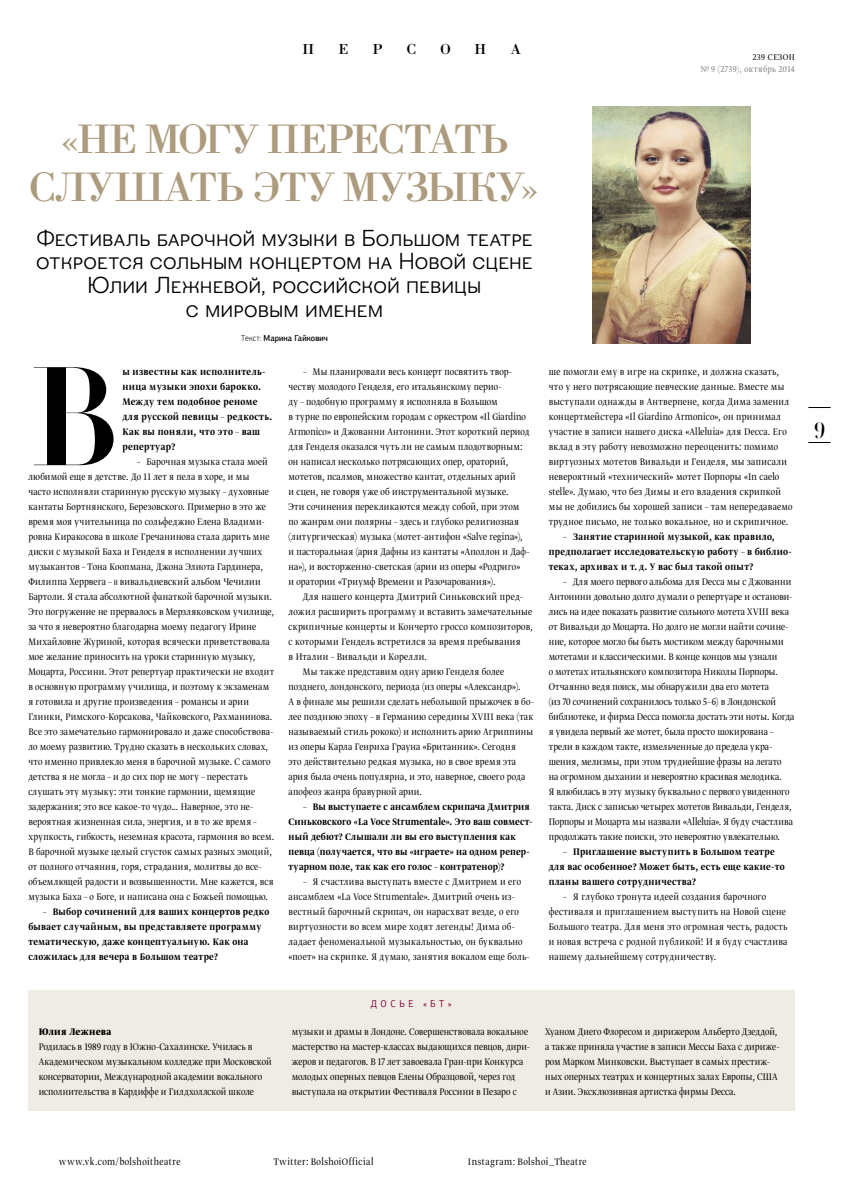
<style>
.page{position:relative;width:844px;height:1191px;background:#fff}
.page>*{position:absolute;margin:0;border:0;box-sizing:border-box;transform-origin:0 0}
.t1{font:138.25px "Borjomi Light C";color:#000}
.t2{font:42.5px/47.5px "Borjomi C";letter-spacing:-.025em;color:#ad9b7d;text-align:center}
.t3{font:22.62px "Borjomi Light C";color:#000}
.t4{font:22.5px/23.8px "Figgins Sans";color:#000;text-align:center}
.t5{font:15px "Borjomi C";color:#000}
.t6{font:11.25px/15px "Greta Dis Nar Pro Lig";letter-spacing:.02em;color:#000}
.t7{font:11.25px/15px "Greta Dis Nar Pro Med";letter-spacing:.025em;color:#000}
.t8{font:11.25px "Greta Dis Nar Pro Lig";letter-spacing:.045em;color:#000}
.t9{font:11.25px "Greta Dis Nar Pro Bol";letter-spacing:.02em;color:#000}
.t10{font:10px "Greta Dis Nar Pro Lig";letter-spacing:.055em;color:#7c7c7c}
.t11{font:10px "Greta Dis Nar Pro Lig";letter-spacing:.06em;color:#000}
.t12{font:10px "PF Agora Sans Pro";letter-spacing:.4em;color:#810033;scale:.9 1}
.t13{font:500 8.75px "PF Agora Sans Pro";letter-spacing:.01em;color:#000;scale:.9 1}
.s1{font-weight:300}
</style>
<div class="page">
<div style="left:28px;top:990px;width:766px;height:120px;background:#efece5"></div>
<img style="left:592px;top:106px;width:158px;height:237px">
<svg style="left:808px;top:442px;width:22px;height:1px"></svg>
<svg style="left:808px;top:407px;width:22px;height:1px"></svg>
<h3 class="t5" style="left:302px;top:43px;width:13px">П</h3>
<h3 class="t5" style="left:338px;top:43px;width:12px">Е</h3>
<h3 class="t5" style="left:372px;top:43px;width:12px">Р</h3>
<h3 class="t5" style="left:406px;top:43px;width:12px">С</h3>
<h3 class="t5" style="left:440px;top:43px;width:12px">О</h3>
<h3 class="t5" style="left:474px;top:43px;width:13px">Н</h3>
<h3 class="t5" style="left:510px;top:43px;width:12px">А</h3>
<p class="t11" style="left:752px;top:52px;width:43px">239 СЕЗОН</p>
<p class="t10" style="left:700px;top:64px;width:95px">№ 9 (2739), октябрь 2014</p>
<h2 class="t2" style="left:29px;top:119px;width:513px">«НЕ МОГУ ПЕРЕСТАТЬ<br>СЛУШАТЬ ЭТУ МУЗЫКУ»</h2>
<h3 class="t4" style="left:36px;top:228px;width:498px">ФЕСТИВАЛЬ БАРОЧНОЙ МУЗЫКИ В БОЛЬШОМ ТЕАТРЕ ОТКРОЕТСЯ СОЛЬНЫМ КОНЦЕРТОМ НА НОВОЙ СЦЕНЕ ЮЛИИ ЛЕЖНЕВОЙ, РОССИЙСКОЙ ПЕВИЦЫ<br>С МИРОВЫМ ИМЕНЕМ</h3>
<p class="t13" style="left:241px;top:334px;width:98px"><span class="s1">Текст:</span> Марина Гайкович</p>
<h1 class="t1" style="left:28px;top:364px;width:93px">В</h1>
<p class="t7" style="left:122px;top:365px;width:151px">ы известны как исполнитель&shy;ница музыки эпохи барокко.<br>Между тем подобное реноме для русской певицы – редкость.<br>Как вы поняли, что это – ваш репертуар?</p>
<p class="t6" style="left:28px;top:455px;width:247px;text-indent:108px">– Барочная музыка стала моей любимой еще в детстве. До 11 лет я пела в хоре, и мы часто исполняли старинную русскую музыку – духовные кантаты Бортнянского, Березовского. Примерно в это же время моя учительница по сольфеджио Елена Владими&shy;ровна Киракосова в школе Гречанинова стала дарить мне диски с музыкой Баха и Генделя в исполнении лучших музыкантов – Тона Коопмана, Джона Элиота Гардинера, Филиппа Херрвега– и вивальдиевский альбом Чечилии Бартоли. Я стала абсолютной фанаткой барочной музыки.<br>Это погружение не прервалось в Мерзляковском училище, за что я невероятно благодарна моему педагогу Ирине Михайловне Журиной, которая всячески приветствовала мое желание приносить на уроки старинную музыку, Моцарта, Россини. Этот репертуар практически не входит в основную программу училища, и поэтому к экзаменам я готовила и другие произведения – романсы и арии Глинки, Римского-Корсакова, Чайковского, Рахманинова.<br>Все это замечательно гармонировало и даже способствова&shy;ло моему развитию. Трудно сказать в нескольких словах, что именно привлекло меня в барочной музыке. С самого детства я не могла– и до сих пор не могу – перестать слушать эту музыку: эти тонкие гармонии, щемящие задержания; это все какое-то чудо… Наверное, это не&shy;вероятная жизненная сила, энергия, и в то же время – хрупкость, гибкость, неземная красота, гармония во всем.<br>В барочной музыке целый сгусток самых разных эмоций, от полного отчаяния, горя, страдания, молитвы до все&shy;объемлющей радости и возвышенности. Мне кажется, вся музыка Баха–о Боге, и написана она с Божьей помощью.</p>
<p class="t7" style="left:28px;top:905px;width:242px;text-indent:14px">– Выбор сочинений для ваших концертов редко бывает случайным, вы представляете программу тематическую, даже концептуальную. Как она сложилась для вечера в Большом театре?</p>
<p class="t6" style="left:288px;top:365px;width:242px;text-indent:14px">– Мы планировали весь концерт посвятить твор&shy;честву молодого Генделя, его итальянскому перио-<br>ду – подобную программу я исполняла в Большом<br>в турне по европейским городам с оркестром «Il Giardino Armonico» и Джованни Антонини. Этот короткий период для Генделя оказался чуть ли не самым плодотворным: он написал несколько потрясающих опер, ораторий, мотетов, псалмов, множество кантат, отдельных арий<br>и сцен, не говоря уже об инструментальной музыке.<br>Эти сочинения перекликаются между собой, при этом по жанрам они полярны –здесь и глубоко религиозная (литургическая) музыка (мотет-антифон «Salve regina»), и пасторальная (ария Дафны из кантаты «Аполлон и Даф&shy;на»), и восторженно-светская (арии из оперы «Родриго»<br>и оратории «Триумф Времени и Разочарования»).</p>
<p class="t6" style="left:302px;top:590px;width:222px">Для нашего концерта Дмитрий Синьковский пред-</p>
<p class="t6" style="left:288px;top:605px;width:245px">ложил расширить программу и вставить замечательные</p>
<p class="t6" style="left:288px;top:620px;width:246px">скрипичные концерты и Кончерто гроссо композиторов,</p>
<p class="t6" style="left:288px;top:635px;width:234px">с которыми Гендель встретился за время пребывания</p>
<p class="t6" style="left:288px;top:650px;width:140px">в Италии – Вивальди и Корелли.</p>
<p class="t6" style="left:302px;top:665px;width:203px">Мы также представим одну арию Генделя более</p>
<p class="t6" style="left:288px;top:680px;width:234px">позднего, лондонского, периода (из оперы «Александр»).</p>
<p class="t6" style="left:288px;top:695px;width:247px">А в финале мы решили сделать небольшой прыжочек в бо-</p>
<p class="t6" style="left:288px;top:710px;width:246px">лее позднюю эпоху – в Германию середины XVIII века (так</p>
<p class="t6" style="left:288px;top:725px;width:246px">называемый стиль рококо) и исполнить арию Агриппины</p>
<p class="t6" style="left:288px;top:740px;width:229px">из оперы Карла Генриха Грауна «Британник». Сегодня</p>
<p class="t6" style="left:288px;top:755px;width:229px">это действительно редкая музыка, но в свое время эта</p>
<p class="t6" style="left:288px;top:770px;width:238px">ария была очень популярна, и это, наверное, своего рода</p>
<p class="t6" style="left:288px;top:785px;width:135px">апофеоз жанра бравурной арии.</p>
<p class="t7" style="left:288px;top:800px;width:246px;text-indent:14px">– Вы выступаете с ансамблем скрипача Дмитрия Синьковского «La Voce Strumentale». Это ваш совмест&shy;ный дебют? Слышали ли вы его выступления как певца (получается, что вы «играете» на одном репер&shy;туарном поле, так как его голос– контратенор)?</p>
<p class="t6" style="left:288px;top:875px;width:242px;text-indent:14px">– Я счастлива выступать вместе с Дмитрием и его ансамблем «La Voce Strumentale». Дмитрий очень из&shy;вестный барочный скрипач, он нарасхват везде, о его виртуозности во всем мире ходят легенды! Дима об&shy;ладает феноменальной музыкальностью, он буквально «поет» на скрипке. Я думаю, занятия вокалом еще боль-</p>
<p class="t6" style="left:548px;top:365px;width:245px">ше помогли ему в игре на скрипке, и должна сказать, что у него потрясающие певческие данные. Вместе мы выступали однажды в Антверпене, когда Дима заменил концертмейстера «Il Giardino Armonico», он принимал участие в записи нашего диска «Alleluia» для Decca. Его вклад в эту работу невозможно переоценить: помимо виртуозных мотетов Вивальди и Генделя, мы записали невероятный «технический» мотет Порпоры «In caelo stelle». Думаю, что без Димы и его владения скрипкой мы не добились бы хорошей записи – там непередаваемо трудное письмо, не только вокальное, но и скрипичное.</p>
<p class="t7" style="left:548px;top:530px;width:244px;text-indent:14px">– Занятие старинной музыкой, как правило, предполагает исследовательскую работу – в библио&shy;теках, архивах и т. д. У вас был такой опыт?</p>
<p class="t6" style="left:548px;top:575px;width:247px;text-indent:14px">– Для моего первого альбома для Decca мы с Джованни Антонини довольно долго думали о репертуаре и останови&shy;лись на идее показать развитие сольного мотета XVIII века от Вивальди до Моцарта. Но долго не могли найти сочине&shy;ние, которое могло бы быть мостиком между барочными мотетами и классическими. В конце концов мы узнали<br>о мотетах итальянского композитора Николы Порпоры.<br>Отчаянно ведя поиск, мы обнаружили два его мотета<br>(из 70 сочинений сохранилось только 5–6) в Лондонской библиотеке, и фирма Decca помогла достать эти ноты. Когда я увидела первый же мотет, была просто шокирована– трели в каждом такте, измельченные до предела укра&shy;шения, мелизмы, при этом труднейшие фразы на легато<br>на огромном дыхании и невероятно красивая мелодика.<br>Я влюбилась в эту музыку буквально с первого увиденного такта. Диск с записью четырех мотетов Вивальди, Генделя, Порпоры и Моцарта мы назвали «Alleluia». Я буду счастлива продолжать такие поиски, это невероятно увлекательно.</p>
<p class="t7" style="left:548px;top:845px;width:237px;text-indent:14px">– Приглашение выступить в Большом театре для вас особенное? Может быть, есть еще какие-то планы вашего сотрудничества?</p>
<p class="t6" style="left:548px;top:890px;width:240px;text-indent:14px">– Я глубоко тронута идеей создания барочного фестиваля и приглашением выступить на Новой сцене Большого театра. Для меня это огромная честь, радость и новая встреча с родной публикой! И я буду счастлива нашему дальнейшему сотрудничеству.</p>
<p class="t12" style="left:371px;top:999px;width:49px">ДОСЬЕ</p>
<p class="t12" style="left:430px;top:999px;width:17px">Б Т</p>
<p class="t9" style="left:39px;top:1025px;width:74px">Юлия Лежнева</p>
<p class="t6" style="left:39px;top:1040px;width:234px">Родилась в 1989 году в Южно-Сахалинске. Училась в Академическом музыкальном колледже при Московской консерватории, Международной академии вокального исполнительства в Кардиффе и Гилдхоллской школе</p>
<p class="t6" style="left:292px;top:1025px;width:239px">музыки и драмы в Лондоне. Совершенствовала вокальное мастерство на мастер-классах выдающихся певцов, дири&shy;жеров и педагогов. В 17 лет завоевала Гран-при Конкурса молодых оперных певцов Елены Образцовой, через год выступала на открытии Фестиваля Россини в Пезаро с</p>
<p class="t6" style="left:545px;top:1025px;width:236px">Хуаном Диего Флоресом и дирижером Альберто Дзеддой, а также приняла участие в записи Мессы Баха с дириже&shy;ром Марком Минковски. Выступает в самых престиж&shy;ных оперных театрах и концертных залах Европы, США и Азии. Эксклюзивная артистка фирмы Decca.</p>
<h3 class="t3" style="left:813px;top:415px;width:13px">9</h3>
<p class="t6" style="left:59px;top:1154px;width:123px">www.vk.com/bolshoitheatre</p>
<p class="t8" style="left:273px;top:1156px;width:101px">Twitter: BolshoiOfficial</p>
<p class="t8" style="left:467px;top:1156px;width:120px">Instagram: Bolshoi_Theatre</p>
</div>
